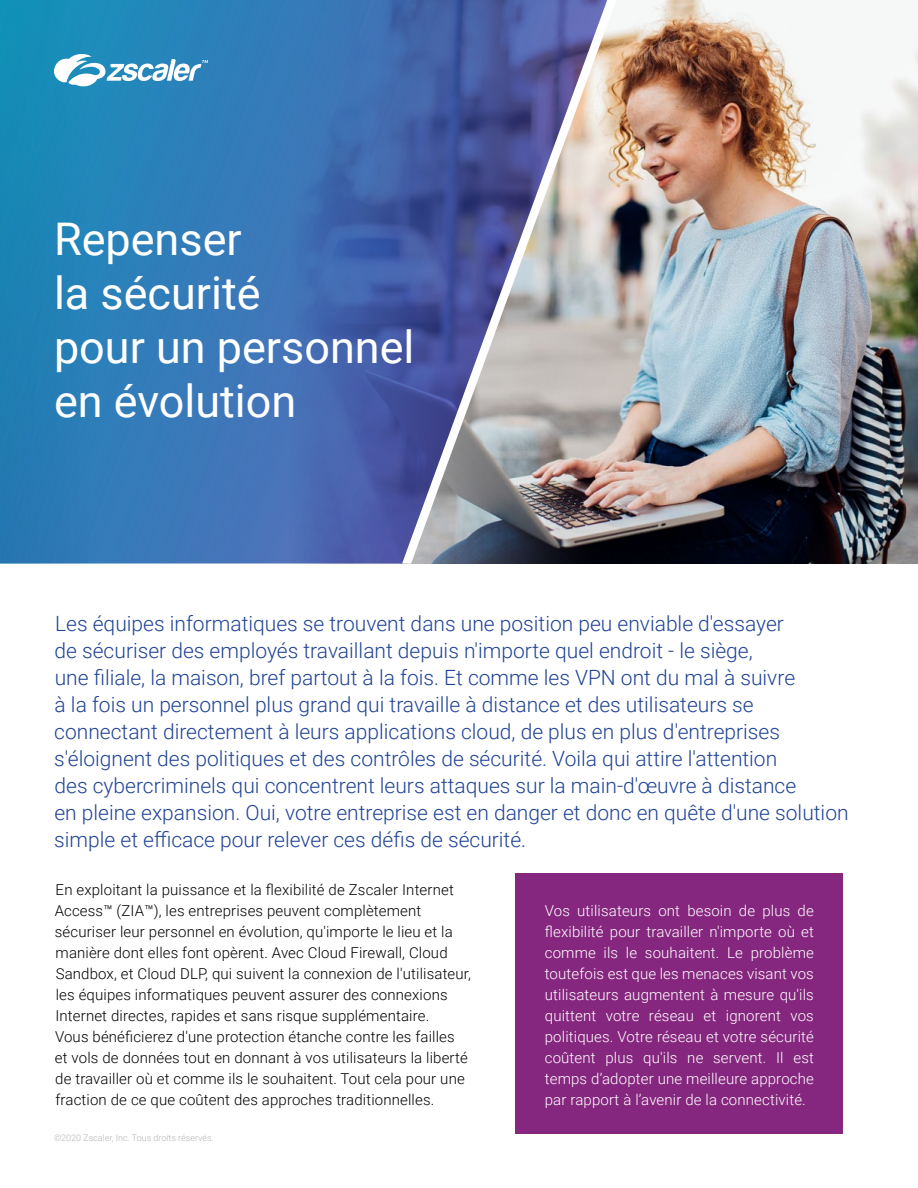
<style>
.page{position:relative;width:918px;height:1188px;background:#fff}
.page>*{position:absolute;margin:0;border:0;box-sizing:border-box;transform-origin:0 0}
.t1{font:45px/54px "Roboto";color:#fff}
.t2{font:300 21px/27px "Roboto";color:#204396}
.t3{font:300 15px/21px "Roboto";letter-spacing:.01em;color:#000}
.t4{font:300 15px/21px "Roboto";letter-spacing:.01em;color:#fff;text-align:justify}
.t5{font:300 9px "Roboto";color:#b3b3b3}
</style>
<div class="page">
<img style="left:637px;top:0;width:281px;height:564px">
<svg style="left:0;top:0;width:394px;height:564px;background:#3378b5"></svg>
<img style="left:394px;top:0;width:243px;height:564px">
<svg style="left:54px;top:52px;width:154px;height:37px"></svg>
<div style="left:516px;top:874px;width:327px;height:260px;background:#86277f"></div>
<h1 class="t1" style="left:54px;top:210px;width:362px">Repenser<br>la sécurité<br>pour un personnel en évolution</h1>
<p class="t2" style="left:54px;top:610px;width:796px">Les équipes informatiques se trouvent dans une position peu enviable d'essayer<br>de sécuriser des employés travaillant depuis n'importe quel endroit - le siège,<br>une filiale, la maison, bref partout à la fois. Et comme les VPN ont du mal à suivre<br>à la fois un personnel plus grand qui travaille à distance et des utilisateurs se connectant directement à leurs applications cloud, de plus en plus d'entreprises s'éloignent des politiques et des contrôles de sécurité. Voila qui attire l'attention<br>des cybercriminels qui concentrent leurs attaques sur la main-d'œuvre à distance<br>en pleine expansion. Oui, votre entreprise est en danger et donc en quête d'une solution simple et efficace pour relever ces défis de sécurité.</p>
<p class="t3" style="left:55px;top:879px;width:418px">En exploitant la puissance et la flexibilité de Zscaler Internet Access™ (ZIA™), les entreprises peuvent complètement sécuriser leur personnel en évolution, qu'importe le lieu et la manière dont elles font opèrent. Avec Cloud Firewall, Cloud Sandbox, et Cloud DLP, qui suivent la connexion de l'utilisateur, les équipes informatiques peuvent assurer des connexions Internet directes, rapides et sans risque supplémentaire.<br>Vous bénéficierez d'une protection étanche contre les failles<br>et vols de données tout en donnant à vos utilisateurs la liberté de travailler où et comme ils le souhaitent. Tout cela pour une fraction de ce que coûtent des approches traditionnelles.</p>
<p class="t4" style="left:545px;top:900px;width:271px">Vos utilisateurs ont besoin de plus de flexibilité pour travailler n'importe où et comme ils le souhaitent. Le problème toutefois est que les menaces visant vos utilisateurs augmentent à mesure qu'ils quittent votre réseau et ignorent vos politiques. Votre réseau et votre sécurité coûtent plus qu'ils ne servent. Il est temps d’adopter une meilleure approche par rapport à l’avenir de la connectivité.</p>
<p class="t5" style="left:54px;top:1131px;width:161px">©2020 Zscaler, Inc. Tous droits réservés.</p>
</div>
